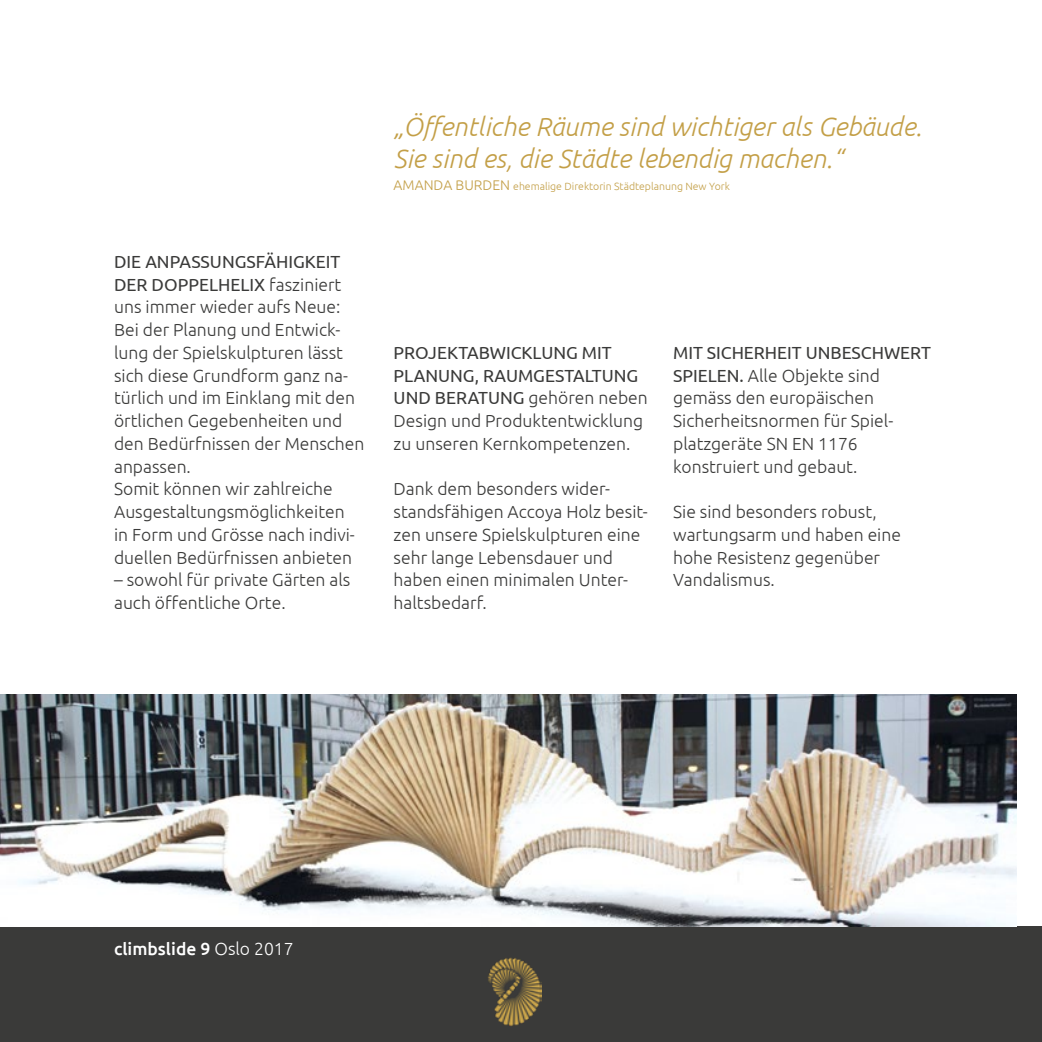
<style>
.page{position:relative;width:1042px;height:1042px;background:#fff}
.page>*{position:absolute;margin:0;border:0;box-sizing:border-box;transform-origin:0 0}
.t1{font:italic 300 26.25px/31.5px "Ubuntu";color:#c39f47}
.t2{font:300 17.5px/22.8px "Ubuntu";color:#3a3a39}
.t3{font:500 17.5px "Ubuntu";color:#fff}
.t4{font:300 10.5px "Ubuntu";color:#c39f47}
.s1{font-weight:400}
.s2{font-size:14px}
.s3{font-weight:300}
</style>
<div class="page">
<div style="left:0;top:926px;width:1042px;height:116px;background:#3a3a39"></div>
<img style="left:0;top:694px;width:1016px;height:232px">
<img style="left:488px;top:957px;width:53px;height:69px">
<p class="t2" style="left:114px;top:250px;width:252px"><span class="s1">DIE ANPASSUNGSFÄHIGKEIT<br>DER DOPPELHELIX</span> fasziniert uns immer wieder aufs Neue:<br>Bei der Planung und Entwick&shy;lung der Spielskulpturen lässt sich diese Grundform ganz na&shy;türlich und im Einklang mit den örtlichen Gegebenheiten und den Bedürfnissen der Menschen anpassen.<br>Somit können wir zahlreiche<br>Ausgestaltungsmöglichkeiten<br>in Form und Grösse nach indivi&shy;duellen Bedürfnissen anbieten</p>
<p class="t2" style="left:114px;top:568px;width:238px">– sowohl für private Gärten als auch öffentliche Orte.</p>
<h1 class="t1" style="left:394px;top:110px;width:530px">„Öffentliche Räume sind wichtiger als Gebäude.<br>Sie sind es, die Städte lebendig machen.“</h1>
<p class="t4" style="left:394px;top:180px;width:338px"><span class="s2">AMANDA BURDEN</span> ehemalige Direktorin Städteplanung New York</p>
<p class="t2" style="left:394px;top:341px;width:256px"><span class="s1">PROJEKTABWICKLUNG MIT<br>PLANUNG, RAUMGESTALTUNG<br>UND BERATUNG</span> gehören neben<br>Design und Produktentwicklung zu unseren Kernkompetenzen.</p>
<p class="t2" style="left:394px;top:477px;width:256px">Dank dem besonders wider&shy;standsfähigen Accoya Holz besit&shy;zen unsere Spielskulpturen eine sehr lange Lebensdauer und haben einen minimalen Unter&shy;haltsbedarf.</p>
<p class="t2" style="left:673px;top:341px;width:259px"><span class="s1">MIT SICHERHEIT UNBESCHWERT<br>SPIELEN.</span> Alle Objekte sind gemäss den europäischen<br>Sicherheitsnormen für Spiel&shy;platzgeräte SN EN 1176 konstruiert und gebaut.</p>
<p class="t2" style="left:673px;top:500px;width:229px">Sie sind besonders robust, wartungsarm und haben eine hohe Resistenz gegenüber<br>Vandalismus.</p>
<p class="t3" style="left:114px;top:937px;width:181px">climbslide 9 <span class="s3">Oslo 2017</span></p>
</div>
